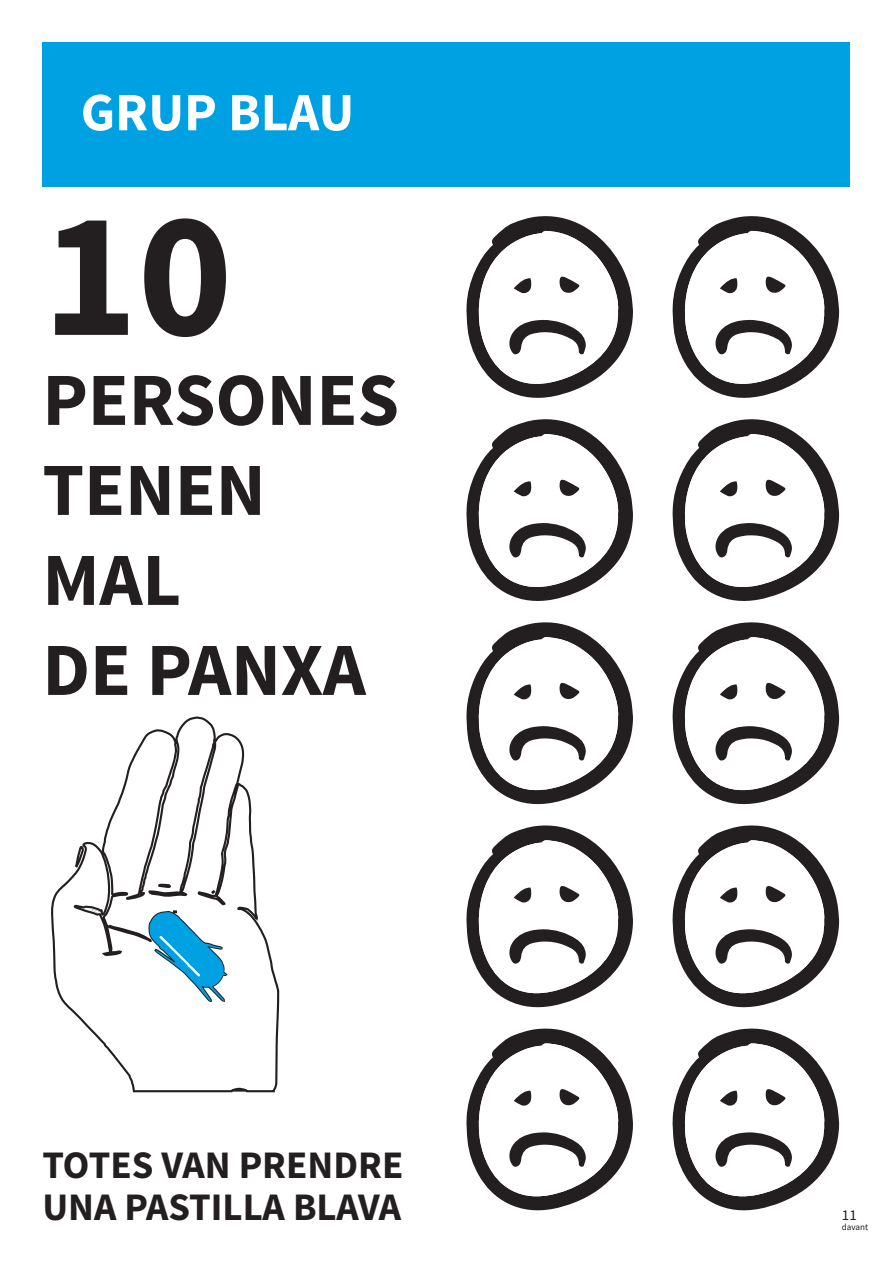
<style>
.page{position:relative;width:893px;height:1263px;background:#fff}
.page>*{position:absolute;margin:0;border:0;box-sizing:border-box;transform-origin:0 0}
.t1{font:700 180px "Source Sans Pro";color:#231f20}
.t2{font:700 75px/90px "Source Sans Pro";color:#231f20}
.t3{font:700 54px "Source Sans Pro";color:#fff}
.t4{font:700 39px/42px "Source Sans Pro";color:#231f20}
.t5{font:15px "Source Sans Pro";color:#231f20}
.t6{font:9px "Source Sans Pro";color:#231f20}
</style>
<div class="page">
<div style="left:43px;top:43px;width:807px;height:144px;background:#00a1e3"></div>
<svg style="left:672px;top:216px;width:167px;height:182px"></svg>
<svg style="left:672px;top:419px;width:167px;height:182px"></svg>
<svg style="left:672px;top:622px;width:167px;height:183px"></svg>
<svg style="left:672px;top:825px;width:167px;height:183px"></svg>
<svg style="left:672px;top:1028px;width:167px;height:183px"></svg>
<svg style="left:466px;top:216px;width:167px;height:182px"></svg>
<svg style="left:466px;top:419px;width:167px;height:182px"></svg>
<svg style="left:466px;top:622px;width:167px;height:183px"></svg>
<svg style="left:466px;top:825px;width:167px;height:183px"></svg>
<svg style="left:466px;top:1028px;width:167px;height:183px"></svg>
<svg style="left:51px;top:716px;width:229px;height:377px"></svg>
<svg style="left:232px;top:1089px;width:15px;height:2px"></svg>
<svg style="left:73px;top:845px;width:153px;height:156px"></svg>
<h3 class="t3" style="left:81px;top:78px;width:275px">GRUP BLAU</h3>
<h1 class="t1" style="left:43px;top:160px;width:192px">10</h1>
<h2 class="t2" style="left:43px;top:358px;width:358px">PERSONES<br>TENEN<br>MAL<br>DE PANXA</h2>
<p class="t4" style="left:42px;top:1146px;width:363px">TOTES VAN PRENDRE<br>UNA PASTILLA BLAVA</p>
<p class="t5" style="left:842px;top:1206px;width:16px">11</p>
<p class="t6" style="left:842px;top:1222px;width:28px">davant</p>
</div>
